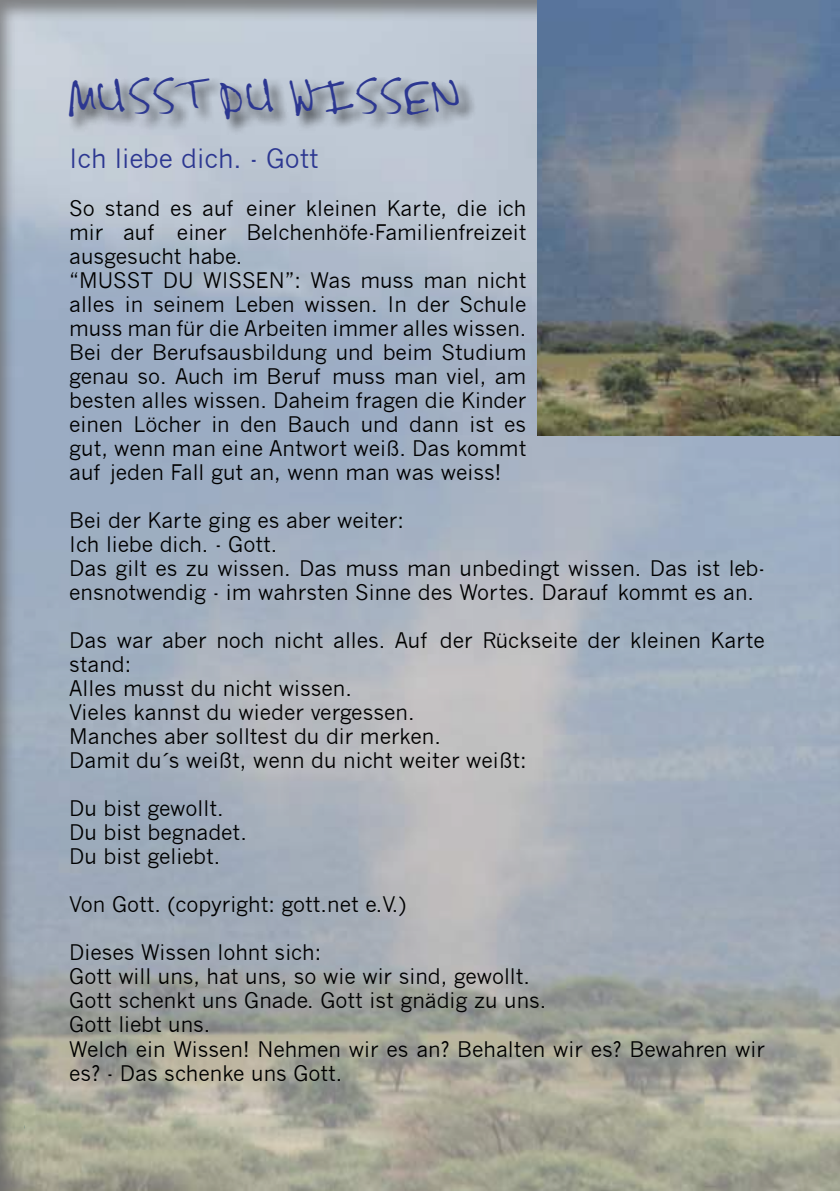
<style>
.page{position:relative;width:840px;height:1191px;background:#fff}
.page>*{position:absolute;margin:0;border:0;box-sizing:border-box;transform-origin:0 0}
.t1{font:42px "Kaela";color:#2c3791}
.t2{font:26px "News Gothic";color:#2c3791}
.t3{font:21px/24px "News Gothic";color:#000}
</style>
<div class="page">
<div style="left:0;top:0;width:839px;height:1191px;background:#000;opacity:.75"></div>
<div style="left:68px;top:76px;width:408px;height:59px;background:#000;opacity:.8"></div>
<img style="left:537px;top:0;width:302px;height:435px">
<h1 class="t1" style="left:69px;top:70px;width:395px">MUSST DU WISSEN</h1>
<p class="t2" style="left:69px;top:144px;width:251px">Ich liebe dich. - Gott</p>
<p class="t3" style="left:69px;top:196px;width:458px">So stand es auf einer kleinen Karte, die ich mir auf einer Belchenhöfe-Familienfreizeit ausgesucht habe.<br>“MUSST DU WISSEN”: Was muss man nicht alles in seinem Leben wissen. In der Schule muss man für die Arbeiten immer alles wissen.<br>Bei der Berufsausbildung und beim Studium genau so. Auch im Beruf muss man viel, am besten alles wissen. Daheim fragen die Kinder einen Löcher in den Bauch und dann ist es gut, wenn man eine Antwort weiß. Das kommt auf jeden Fall gut an, wenn man was weiss!</p>
<p class="t3" style="left:69px;top:509px;width:697px">Bei der Karte ging es aber weiter:<br>Ich liebe dich. - Gott.<br>Das gilt es zu wissen. Das muss man unbedingt wissen. Das ist leb&shy;ensnotwendig - im wahrsten Sinne des Wortes. Darauf kommt es an.</p>
<p class="t3" style="left:69px;top:629px;width:697px">Das war aber noch nicht alles. Auf der Rückseite der kleinen Karte stand:<br>Alles musst du nicht wissen.<br>Vieles kannst du wieder vergessen.<br>Manches aber solltest du dir merken.<br>Damit du´s weißt, wenn du nicht weiter weißt:</p>
<p class="t3" style="left:69px;top:797px;width:179px">Du bist gewollt.<br>Du bist begnadet.<br>Du bist geliebt.</p>
<p class="t3" style="left:69px;top:893px;width:338px">Von Gott. (copyright: gott.net e.V.)</p>
<p class="t3" style="left:69px;top:941px;width:697px">Dieses Wissen lohnt sich:<br>Gott will uns, hat uns, so wie wir sind, gewollt.<br>Gott schenkt uns Gnade. Gott ist gnädig zu uns.<br>Gott liebt uns.<br>Welch ein Wissen! Nehmen wir es an? Behalten wir es? Bewahren wir es? - Das schenke uns Gott.</p>
</div>
